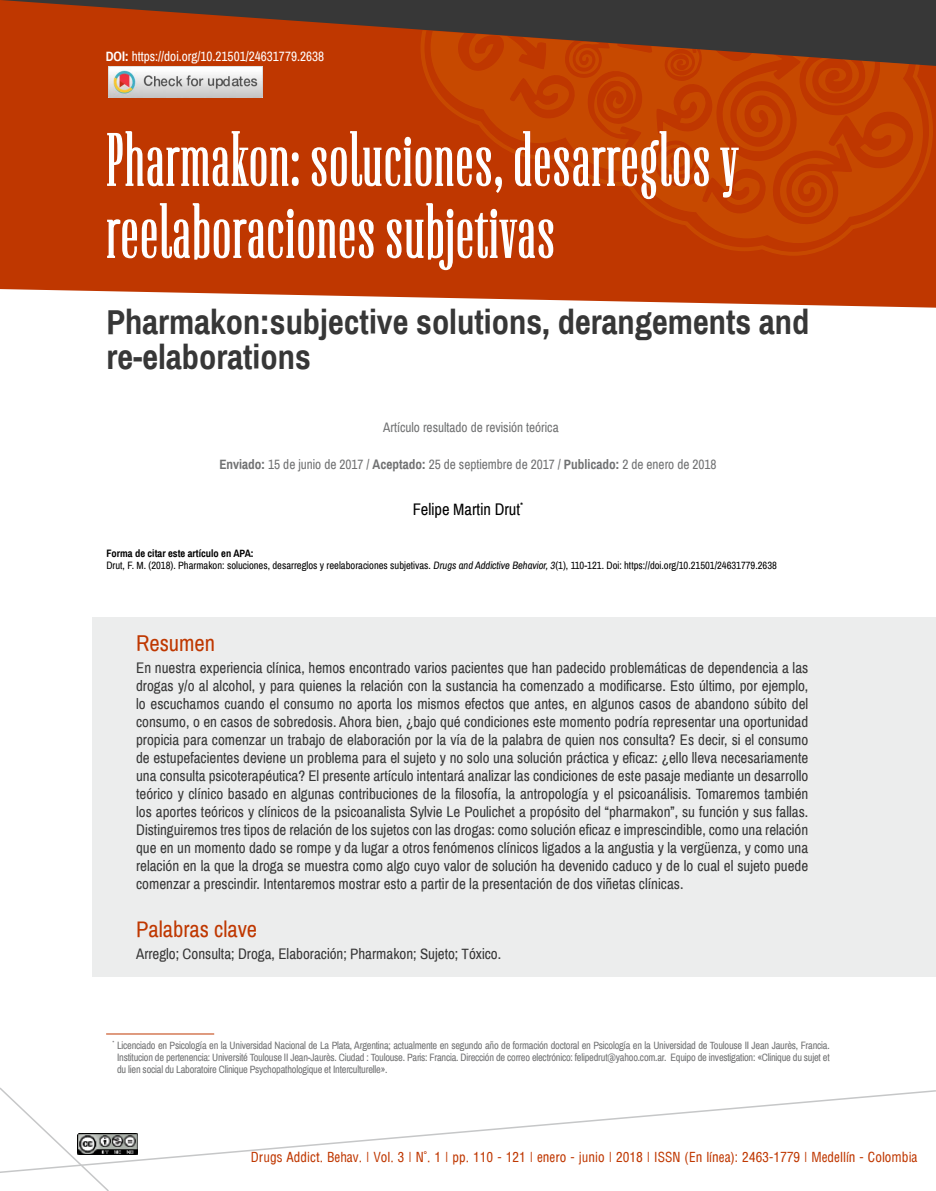
<style>
.page{position:relative;width:936px;height:1191px;background:#fff}
.page>*{position:absolute;margin:0;border:0;box-sizing:border-box;transform-origin:0 0}
.t1{font:73.5px/72px "Flenja";letter-spacing:.02em;color:#fff}
.t2{font:700 34.5px/34.5px "Archivo Narrow";color:#373737}
.t3{font:22.5px "Archivo Narrow";color:#bf3700}
.t4{font:16.5px "Archivo Narrow";color:#000}
.t5{font:15px/18px "Archivo Narrow";color:#373737;text-align:justify}
.t6{font:13.5px "Archivo Narrow";color:#707172}
.t7{font:13.5px "Arena Condensed";color:#bf3700}
.t8{font:13.5px "Archivo Narrow";color:#fff}
.t9{font:10.5px/12px "Archivo Narrow";letter-spacing:-.02em;color:#707172;text-align:justify}
.t10{font:10.5px/12px "Archivo Narrow";color:#000}
.s1{font-weight:700}
.s2{font-style:italic}
</style>
<div class="page">
<div style="left:0;top:132px;width:935px;height:53px;background:#bf3700"></div>
<svg style="left:0;top:0;width:935px;height:132px;background:#913712"></svg>
<svg style="left:110px;top:1090px;width:825px;height:74px"></svg>
<svg style="left:0;top:1087px;width:110px;height:104px"></svg>
<img style="left:78px;top:1133px;width:60px;height:21px">
<div style="left:92px;top:617px;width:843px;height:360px;background:#eceded"></div>
<svg style="left:0;top:185px;width:935px;height:123px;fill:#bf3700"></svg>
<svg style="left:106px;top:130px;width:603px;height:141px;background:#c9572a"></svg>
<hr style="left:106px;top:1033px;width:108px;height:1px;background:#bf3700">
<svg style="left:418px;top:30px;width:516px;height:228px;background:#c04715"></svg>
<svg style="left:430px;top:30px;width:492px;height:213px;background:#ba4710"></svg>
<img style="left:108px;top:66px;width:154px;height:31px">
<p class="t8" style="left:106px;top:48px;width:220px"><span class="s1">DOI:</span> https://doi.org/10.21501/24631779.2638</p>
<h1 class="t1" style="left:106px;top:125px;width:633px">Pharmakon: soluciones, desarreglos y reelaboraciones subjetivas</h1>
<h2 class="t2" style="left:106px;top:305px;width:704px">Pharmakon:subjective solutions, derangements and re-elaborations</h2>
<p class="t6" style="left:383px;top:419px;width:177px">Artículo resultado de revisión teórica</p>
<p class="t6" style="left:219px;top:455px;width:498px"><span class="s1">Enviado:</span> 15 de junio de 2017 / <span class="s1">Aceptado:</span> 25 de septiembre de 2017 / <span class="s1">Publicado:</span> 2 de enero de 2018</p>
<p class="t4" style="left:412px;top:499px;width:112px">Felipe Martin Drut<sup>*</sup></p>
<p class="t10" style="left:106px;top:547px;width:672px"><span class="s1">Forma de citar este artículo en APA:<br></span>Drut, F. M. (2018). Pharmakon: soluciones, desarreglos y reelaboraciones subjetivas. <span class="s2">Drugs and Addictive Behavior, 3</span>(1), 110-121. Doi: https://doi.org/10.21501/24631779.2638</p>
<h3 class="t3" style="left:136px;top:629px;width:80px">Resumen</h3>
<p class="t5" style="left:136px;top:659px;width:673px">En nuestra experiencia clínica, hemos encontrado varios pacientes que han padecido problemáticas de dependencia a las drogas y/o al alcohol, y para quienes la relación con la sustancia ha comenzado a modificarse. Esto último, por ejemplo, lo escuchamos cuando el consumo no aporta los mismos efectos que antes, en algunos casos de abandono súbito del consumo, o en casos de sobredosis. Ahora bien, ¿bajo qué condiciones este momento podría representar una oportunidad propicia para comenzar un trabajo de elaboración por la vía de la palabra de quien nos consulta? Es decir, si el consumo de estupefacientes deviene un problema para el sujeto y no solo una solución práctica y eficaz: ¿ello lleva necesariamente una consulta psicoterapéutica? El presente artículo intentará analizar las condiciones de este pasaje mediante un desarrollo teórico y clínico basado en algunas contribuciones de la filosofía, la antropología y el psicoanálisis. Tomaremos también los aportes teóricos y clínicos de la psicoanalista Sylvie Le Poulichet a propósito del “pharmakon”, su función y sus fallas.<br>Distinguiremos tres tipos de relación de los sujetos con las drogas: como solución eficaz e imprescindible, como una relación que en un momento dado se rompe y da lugar a otros fenómenos clínicos ligados a la angustia y la vergüenza, y como una relación en la que la droga se muestra como algo cuyo valor de solución ha devenido caduco y de lo cual el sujeto puede comenzar a prescindir. Intentaremos mostrar esto a partir de la presentación de dos viñetas clínicas.</p>
<h3 class="t3" style="left:136px;top:915px;width:123px">Palabras clave</h3>
<p class="t5" style="left:136px;top:945px;width:366px">Arreglo; Consulta; Droga, Elaboración; Pharmakon; Sujeto; Tóxico.</p>
<p class="t9" style="left:117px;top:1039px;width:714px;text-indent:-4px"><sup>*</sup> Licenciado en Psicología en la Universidad Nacional de La Plata, Argentina; actualmente en segundo año de formación doctoral en Psicología en la Universidad de Toulouse II Jean Jaurès, Francia.<br>Institucion de pertenencia: Université Toulouse II Jean-Jaurès. Ciudad : Toulouse. Paris: Francia. Dirección de correo electrónico: felipedrut@yahoo.com.ar. Equipo de investigation: «Clinique du sujet et du lien social du Laboratoire Clinique Psychopathologique et Interculturelle».</p>
<p class="t7" style="left:251px;top:1149px;width:668px">Drugs Addict. Behav. | Vol. 3 | N°. 1 | pp. 110 - 121 | enero - junio | 2018 | ISSN (En línea): 2463-1779 | Medellín - Colombia</p>
</div>
